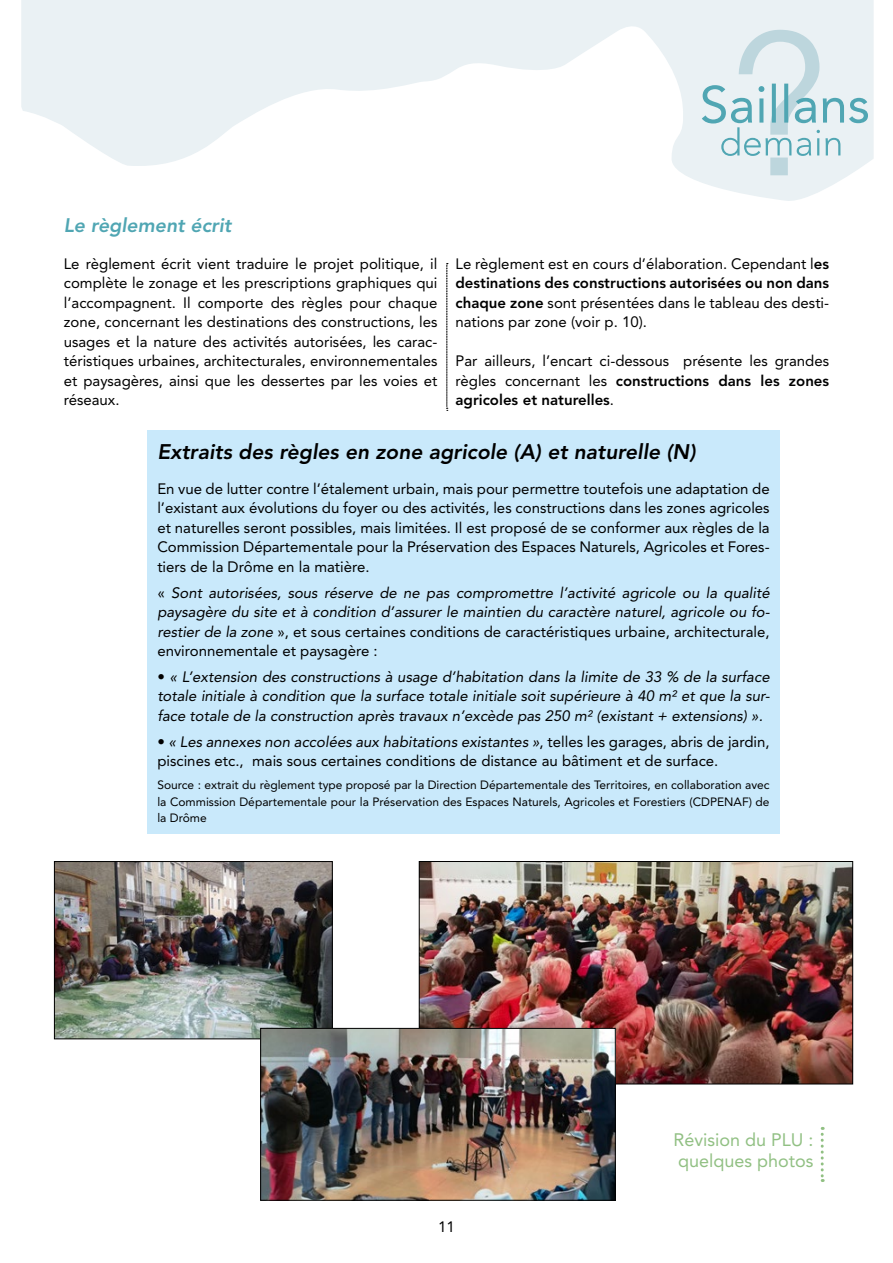
<style>
.page{position:relative;width:893px;height:1263px;background:#fff}
.page>*{position:absolute;margin:0;border:0;box-sizing:border-box;transform-origin:0 0}
.t1{font:italic 800 21px "Avenir LT Std";color:#000}
.t2{font:italic 800 19.5px "Avenir LT Std";color:#50a6b3}
.t3{font:18px/21.6px "Avenir LT Std";color:#91c083}
.t4{font:15px/19.5px "Avenir LT Std";color:#000;text-align:justify}
.t5{font:italic 15px/19.5px "Avenir LT Std";color:#000;text-align:justify}
.t6{font:12px/16.5px "Avenir LT Std";color:#000;text-align:justify}
.s1{font-weight:800}
.s2{font-style:normal}
.s3{font-style:italic}
</style>
<div class="page">
<svg style="left:21px;top:0;width:853px;height:201px;fill:#eaf1f4"></svg>
<svg style="left:702px;top:30px;width:166px;height:145px;background:#d5e6ea"></svg>
<div style="left:147px;top:431px;width:633px;height:42px;background:#c9e9fb"></div>
<div style="left:147px;top:470px;width:633px;height:114px;background:#c9e9fb"></div>
<div style="left:147px;top:573px;width:633px;height:95px;background:#c9e9fb"></div>
<div style="left:147px;top:658px;width:633px;height:75px;background:#c9e9fb"></div>
<div style="left:147px;top:723px;width:633px;height:55px;background:#c9e9fb"></div>
<div style="left:147px;top:767px;width:633px;height:67px;background:#c9e9fb"></div>
<svg style="left:821px;top:1127px;width:3px;height:55px"></svg>
<svg style="left:446px;top:263px;width:2px;height:148px"></svg>
<img style="left:56px;top:863px;width:275px;height:174px">
<div style="left:54px;top:861px;width:279px;height:178px;border:1px solid #000"></div>
<img style="left:421px;top:863px;width:430px;height:219px">
<div style="left:419px;top:861px;width:434px;height:223px;border:1px solid #000"></div>
<img style="left:262px;top:1030px;width:352px;height:169px">
<div style="left:260px;top:1028px;width:356px;height:173px;border:1px solid #000"></div>
<h2 class="t2" style="left:64px;top:213px;width:169px">Le règlement écrit</h2>
<p class="t4" style="left:64px;top:254px;width:375px">Le règlement écrit vient traduire le projet politique, il complète le zonage et les prescriptions graphiques qui l’accompagnent. Il comporte des règles pour chaque zone, concernant les destinations des constructions, les usages et la nature des activités autorisées, les carac&shy;téristiques urbaines, architecturales, environnementales et paysagères, ainsi que les dessertes par les voies et réseaux.</p>
<p class="t4" style="left:455px;top:254px;width:375px">Le règlement est en cours d’élaboration. Cependant l<span class="s1">es destinations des constructions autorisées ou non dans chaque zone</span> sont présentées dans le tableau des desti&shy;nations par zone (voir p. 10).</p>
<p class="t4" style="left:455px;top:351px;width:375px">Par ailleurs, l’encart ci-dessous présente les grandes règles concernant les <span class="s1">constructions dans les zones agricoles et naturelles</span>.</p>
<h1 class="t1" style="left:157px;top:439px;width:540px">Extraits des règles en zone agricole (A) et naturelle (N)</h1>
<p class="t4" style="left:157px;top:479px;width:614px">En vue de lutter contre l’étalement urbain, mais pour permettre toutefois une adaptation de l’existant aux évolutions du foyer ou des activités, les constructions dans les zones agricoles et naturelles seront possibles, mais limitées. Il est proposé de se conformer aux règles de la Commission Départementale pour la Préservation des Espaces Naturels, Agricoles et Fores&shy;tiers de la Drôme en la matière.</p>
<p class="t5" style="left:157px;top:583px;width:614px"><span class="s2">«</span> Sont autorisées, sous réserve de ne pas compromettre l’activité agricole ou la qualité paysagère du site et à condition d’assurer le maintien du caractère naturel, agricole ou fo&shy;restier de la zone <span class="s2">», et sous certaines conditions de caractéristiques urbaine, architecturale, environnementale et paysagère :</span></p>
<p class="t5" style="left:157px;top:667px;width:614px"><span class="s2">•</span> « L’extension des constructions à usage d’habitation dans la limite de 33 % de la surface totale initiale à condition que la surface totale initiale soit supérieure à 40 m² et que la sur&shy;face totale de la construction après travaux n’excède pas 250 m² (existant + extensions) ».</p>
<p class="t4" style="left:157px;top:732px;width:614px">• <span class="s3">« Les annexes non accolées aux habitations existantes »</span>, telles les garages, abris de jardin, piscines etc., mais sous certaines conditions de distance au bâtiment et de surface.</p>
<p class="t6" style="left:157px;top:777px;width:614px">Source : extrait du règlement type proposé par la Direction Départementale des Territoires, en collaboration avec la Commission Départementale pour la Préservation des Espaces Naturels, Agricoles et Forestiers (CDPENAF) de la Drôme</p>
<p class="t4" style="left:438px;top:1217px;width:18px">11</p>
<p class="t3" style="left:673px;top:1129px;width:142px">Révision du PLU : quelques photos</p>
</div>
